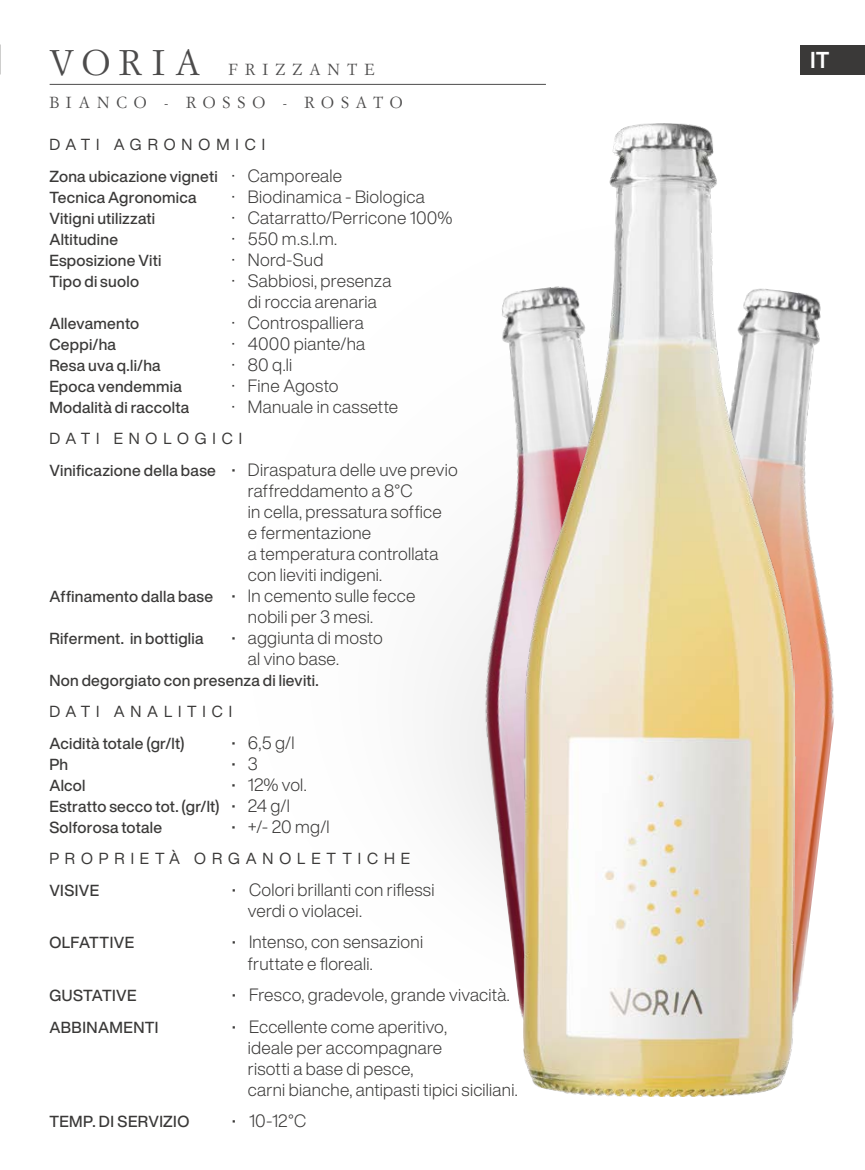
<style>
.page{position:relative;width:865px;height:1170px;background:#fff}
.page>*{position:absolute;margin:0;border:0;box-sizing:border-box;transform-origin:0 0}
.t1{font:35px "Simoncini Garamond Std";letter-spacing:.275em;color:#4c4b4b}
.t2{font:800 22.75px "Avenir LT Std";color:#fff}
.t3{font:300 17.5px/21px "Helvetica Now Display";letter-spacing:.015em;color:#3a3938}
.t4{font:500 15.75px/31.5px "Helvetica Now Display";letter-spacing:.015em;color:#3a3938}
.t5{font:15.75px "Helvetica Now Display";letter-spacing:.375em;color:#3a3938}
.t6{font:15.75px/33.2px "Simoncini Garamond Std";letter-spacing:.44em;color:#4c4b4b}
.s1{font-weight:400}
.s2{font-weight:300;font-size:17.5px}
.s3{font-weight:500;font-size:15.75px}
</style>
<div class="page">
<img style="left:443px;top:290px;width:80px;height:728px">
<img style="left:795px;top:292px;width:39px;height:719px">
<img style="left:523px;top:124px;width:272px;height:972px">
<div style="left:800px;top:45px;width:65px;height:29px;background:#3a3938"></div>
<hr style="left:50px;top:84px;width:496px;height:1px;background:#4c4b4b">
<h1 class="t1" style="left:49px;top:41px;width:152px">VORIA</h1>
<h2 class="t2" style="left:809px;top:46px;width:21px">IT</h2>
<p class="t6" style="left:49px;top:52px;width:355px;text-indent:179px">FRIZZANTE<br>BIANCO - ROSSO - ROSATO</p>
<p class="t4" style="left:49px;top:129px;width:294px"><span class="s1">DATI AGRONOMICI<br></span>Zona ubicazione vigneti <span class="s2">∙ Camporeale</span></p>
<p class="t4" style="left:49px;top:181px;width:149px">Tecnica Agronomica</p>
<p class="t3" style="left:229px;top:186px;width:197px">∙ Biodinamica - Biologica</p>
<p class="t4" style="left:49px;top:202px;width:107px">Vitigni utilizzati</p>
<p class="t3" style="left:229px;top:207px;width:225px">∙ Catarratto/Perricone 100%</p>
<p class="t4" style="left:49px;top:223px;width:70px">Altitudine</p>
<p class="t3" style="left:229px;top:228px;width:110px">∙ 550 m.s.l.m.</p>
<p class="t4" style="left:49px;top:244px;width:114px">Esposizione Viti</p>
<p class="t3" style="left:229px;top:249px;width:96px">∙ Nord-Sud</p>
<p class="t4" style="left:49px;top:265px;width:91px">Tipo di suolo</p>
<p class="t3" style="left:229px;top:270px;width:164px;text-align:center">∙ Sabbiosi, presenza di roccia arenaria</p>
<p class="t4" style="left:49px;top:307px;width:91px">Allevamento</p>
<p class="t3" style="left:229px;top:312px;width:136px">∙ Controspalliera</p>
<p class="t4" style="left:49px;top:328px;width:68px">Ceppi/ha</p>
<p class="t3" style="left:229px;top:333px;width:138px">∙ 4000 piante/ha</p>
<p class="t4" style="left:49px;top:349px;width:113px">Resa uva q.li/ha</p>
<p class="t3" style="left:229px;top:354px;width:65px">∙ 80 q.li</p>
<p class="t4" style="left:49px;top:370px;width:134px">Epoca vendemmia</p>
<p class="t3" style="left:229px;top:375px;width:111px">∙ Fine Agosto</p>
<p class="t4" style="left:49px;top:391px;width:141px">Modalità di raccolta</p>
<p class="t3" style="left:229px;top:396px;width:171px">∙ Manuale in cassette</p>
<p class="t5" style="left:49px;top:427px;width:194px">DATI ENOLOGICI</p>
<p class="t3" style="left:248px;top:459px;width:211px;text-indent:-198px"><span class="s3">Vinificazione della base ∙</span> Diraspatura delle uve previo raffreddamento a 8°C<br>in cella, pressatura soffice<br>e fermentazione<br>a temperatura controllata con lieviti indigeni.</p>
<p class="t4" style="left:49px;top:580px;width:367px">Affinamento dalla base ∙ <span class="s2">In cemento sulle fecce</span></p>
<p class="t3" style="left:248px;top:606px;width:127px">nobili per 3 mesi.</p>
<p class="t4" style="left:49px;top:622px;width:156px">Riferment. in bottiglia</p>
<p class="t3" style="left:248px;top:627px;width:136px;text-indent:-18px"><span class="s3">∙</span> aggiunta di mosto al vino base.</p>
<p class="t4" style="left:49px;top:664px;width:271px">Non degorgiato con presenza di lieviti.</p>
<p class="t5" style="left:49px;top:700px;width:184px">DATI ANALITICI</p>
<p class="t4" style="left:49px;top:727px;width:137px">Acidità totale (gr/lt)</p>
<p class="t3" style="left:230px;top:732px;width:66px"><span class="s3">∙</span> 6,5 g/l</p>
<p class="t4" style="left:49px;top:748px;width:20px">Ph</p>
<p class="t4" style="left:230px;top:748px;width:30px">∙ <span class="s2">3</span></p>
<p class="t4" style="left:49px;top:769px;width:38px">Alcol</p>
<p class="t3" style="left:230px;top:774px;width:79px"><span class="s3">∙</span> 12% vol.</p>
<p class="t4" style="left:49px;top:795px;width:242px;line-height:21px">Estratto secco tot. (gr/lt) ∙ <span class="s2">24 g/l<br></span>Solforosa totale</p>
<p class="t3" style="left:230px;top:816px;width:102px"><span class="s3">∙</span> +/- 20 mg/l</p>
<p class="t5" style="left:49px;top:847px;width:362px">PROPRIETÀ ORGANOLETTICHE</p>
<p class="t4" style="left:49px;top:874px;width:51px">VISIVE</p>
<p class="t3" style="left:248px;top:879px;width:188px;text-indent:-18px"><span class="s3">∙</span> Colori brillanti con riflessi verdi o violacei.</p>
<p class="t4" style="left:49px;top:926px;width:86px">OLFATTIVE</p>
<p class="t3" style="left:248px;top:931px;width:177px;text-indent:-18px"><span class="s3">∙</span> Intenso, con sensazioni fruttate e floreali.</p>
<p class="t4" style="left:49px;top:979px;width:89px">GUSTATIVE</p>
<p class="t3" style="left:230px;top:984px;width:281px"><span class="s3">∙</span> Fresco, gradevole, grande vivacità.</p>
<p class="t4" style="left:49px;top:1010px;width:111px">ABBINAMENTI</p>
<p class="t3" style="left:248px;top:1015px;width:271px;text-indent:-18px"><span class="s3">∙</span> Eccellente come aperitivo,<br>ideale per accompagnare<br>risotti a base di pesce,<br>carni bianche, antipasti tipici siciliani.</p>
<p class="t4" style="left:49px;top:1105px;width:141px">TEMP. DI SERVIZIO</p>
<p class="t3" style="left:230px;top:1110px;width:78px"><span class="s3">∙</span> 10-12°C</p>
</div>
